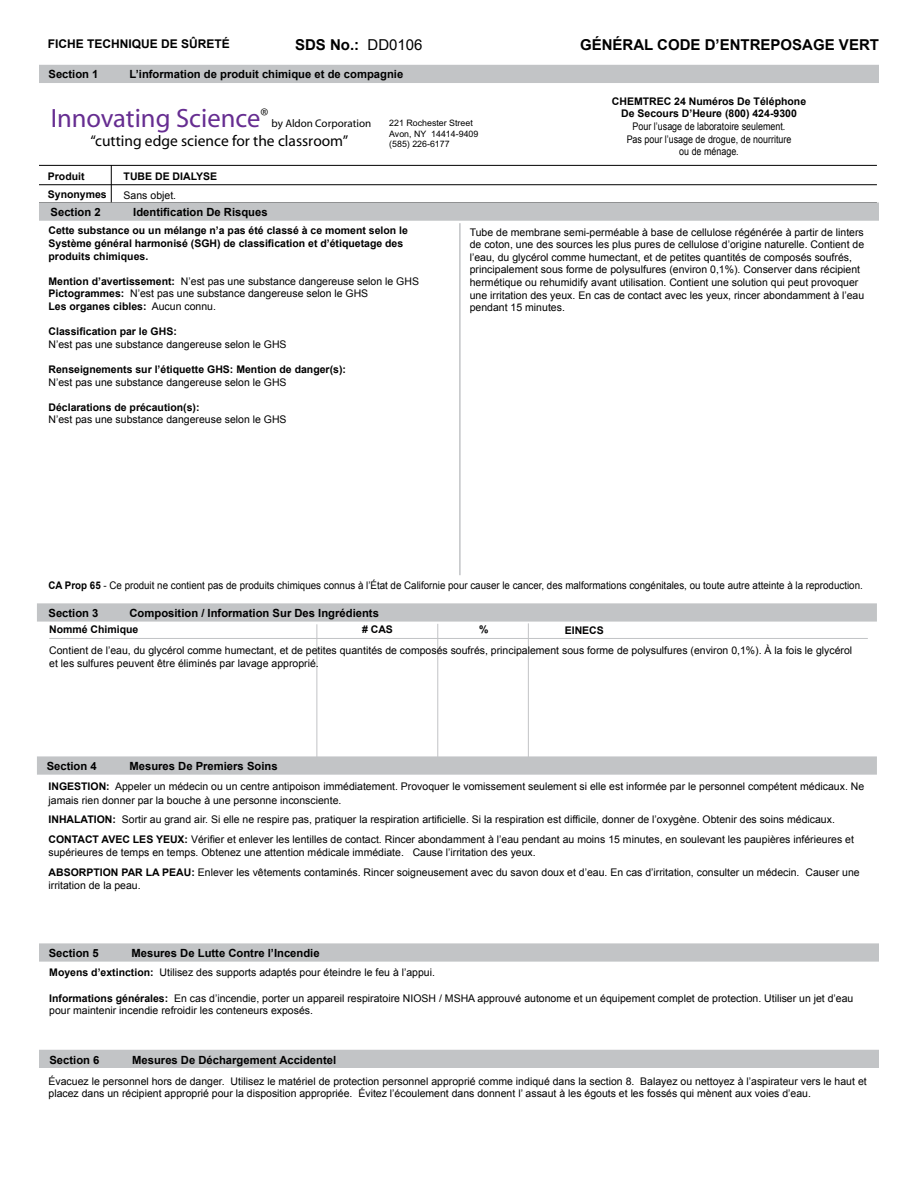
<style>
.page{position:relative;width:918px;height:1188px;background:#fff}
.page>*{position:absolute;margin:0;border:0;box-sizing:border-box;transform-origin:0 0}
.t1{font:26.55px "Myriad";color:#662d91}
.t2{font:15.45px "Myriad";color:#000}
.t3{font:700 15px "Arial";color:#000}
.t4{font:700 12px "Arial";color:#000}
.t5{font:700 11.25px "Arial";color:#000}
.t6{font:11.1px "Myriad";color:#000}
.t7{font:10.5px/12.6px "Arial";color:#000}
.t8{font:700 10.5px/12.6px "Arial";color:#000;text-align:center}
.t9{font:10.5px "Arial";color:#000;scale:.93 1}
.t10{font:10.5px/12.6px "Arial";color:#000;text-align:center;scale:.85 1}
.t11{font:8.85px/10.6px "Arial";color:#000}
.s1{font-weight:400}
.s2{font-weight:700}
</style>
<div class="page">
<hr style="left:111px;top:165px;width:1px;height:39px;background:#000">
<div style="left:39px;top:65px;width:840px;height:18px;background:#c2c4c6"></div>
<div style="left:37px;top:756px;width:840px;height:19px;background:#c2c4c6;border:2px solid #c2c4c6"></div>
<div style="left:39px;top:943px;width:840px;height:19px;background:#c2c4c6;border:2px solid #c2c4c6"></div>
<hr style="left:39px;top:184px;width:838px;height:1px;background:#000">
<div style="left:39px;top:1050px;width:840px;height:18px;background:#c2c4c6"></div>
<div style="left:37px;top:603px;width:840px;height:19px;background:#c2c4c6;border:2px solid #c2c4c6"></div>
<div style="left:39px;top:202px;width:840px;height:19px;background:#c2c4c6;border:2px solid #c2c4c6"></div>
<hr style="left:39px;top:165px;width:838px;height:1px;background:#000">
<hr style="left:437px;top:624px;width:1px;height:135px;background:#c2c4c6">
<hr style="left:49px;top:638px;width:819px;height:1px;background:#c2c4c6">
<hr style="left:316px;top:624px;width:1px;height:135px;background:#c2c4c6">
<hr style="left:528px;top:623px;width:1px;height:135px;background:#c2c4c6">
<hr style="left:459px;top:223px;width:2px;height:352px;background:#c2c4c6">
<p class="t4" style="left:48px;top:36px;width:184px">FICHE TECHNIQUE DE SÛRETÉ</p>
<p class="t5" style="left:49px;top:67px;width:52px">Section 1</p>
<p class="t5" style="left:130px;top:67px;width:275px">L’information de produit chimique et de compagnie</p>
<h3 class="t3" style="left:295px;top:35px;width:129px">SDS No.: <span class="s1">DD0106</span></h3>
<h1 class="t1" style="left:51px;top:105px;width:219px">Innovating Science<sup>®</sup></h1>
<p class="t6" style="left:272px;top:118px;width:101px">by Aldon Corporation</p>
<h2 class="t2" style="left:91px;top:133px;width:259px">“cutting edge science for the classroom”</h2>
<p class="t11" style="left:389px;top:118px;width:91px">221 Rochester Street<br>Avon, NY 14414-9409 (585) 226-6177</p>
<h3 class="t3" style="left:580px;top:35px;width:300px">GÉNÉRAL CODE D’ENTREPOSAGE VERT</h3>
<p class="t8" style="left:612px;top:95px;width:196px">CHEMTREC 24 Numéros De Téléphone<br>De Secours D’Heure (800) 424-9300</p>
<p class="t10" style="left:627px;top:120px;width:195px">Pour l’usage de laboratoire seulement.<br>Pas pour l’usage de drogue, de nourriture ou de ménage.</p>
<p class="t8" style="left:48px;top:170px;width:38px">Produit</p>
<p class="t8" style="left:124px;top:170px;width:95px">TUBE DE DIALYSE</p>
<p class="t7" style="left:124px;top:189px;width:54px">Sans objet.</p>
<p class="t8" style="left:49px;top:225px;width:361px;text-align:left">Cette substance ou un mélange n’a pas été classé à ce moment selon le<br>Système général harmonisé (SGH) de classification et d’étiquetage des produits chimiques.</p>
<p class="t7" style="left:49px;top:275px;width:372px"><span class="s2">Mention d’avertissement:</span> N’est pas une substance dangereuse selon le GHS<br><span class="s2">Pictogrammes:</span> N’est pas une substance dangereuse selon le GHS<br><span class="s2">Les organes cibles:</span> Aucun connu.</p>
<p class="t8" style="left:49px;top:326px;width:130px">Classification par le GHS:</p>
<p class="t7" style="left:49px;top:338px;width:240px">N’est pas une substance dangereuse selon le GHS</p>
<p class="t8" style="left:49px;top:363px;width:299px">Renseignements sur l’étiquette GHS: Mention de danger(s):</p>
<p class="t7" style="left:49px;top:376px;width:240px">N’est pas une substance dangereuse selon le GHS</p>
<p class="t8" style="left:49px;top:401px;width:153px">Déclarations de précaution(s):</p>
<p class="t7" style="left:49px;top:414px;width:240px">N’est pas une substance dangereuse selon le GHS</p>
<p class="t8" style="left:48px;top:188px;width:60px">Synonymes</p>
<p class="t5" style="left:51px;top:204px;width:52px">Section 2</p>
<p class="t5" style="left:133px;top:204px;width:136px">Identification De Risques</p>
<p class="t7" style="left:470px;top:226px;width:396px">Tube de membrane semi-perméable à base de cellulose régénérée à partir de linters de coton, une des sources les plus pures de cellulose d’origine naturelle. Contient de l’eau, du glycérol comme humectant, et de petites quantités de composés soufrés, principalement sous forme de polysulfures (environ 0,1%). Conserver dans récipient hermétique ou rehumidify avant utilisation. Contient une solution qui peut provoquer une irritation des yeux. En cas de contact avec les yeux, rincer abondamment à l’eau pendant 15 minutes.</p>
<p class="t9" style="left:49px;top:579px;width:877px"><span class="s2">CA Prop 65</span> - Ce produit ne contient pas de produits chimiques connus à l’État de Californie pour causer le cancer, des malformations congénitales, ou toute autre atteinte à la reproduction.</p>
<p class="t5" style="left:49px;top:605px;width:52px">Section 3</p>
<p class="t5" style="left:130px;top:605px;width:251px">Composition / Information Sur Des Ingrédients</p>
<p class="t8" style="left:49px;top:623px;width:91px">Nommé Chimique</p>
<p class="t8" style="left:362px;top:623px;width:32px"># CAS</p>
<p class="t8" style="left:479px;top:623px;width:11px">%</p>
<p class="t8" style="left:565px;top:624px;width:41px">EINECS</p>
<p class="t7" style="left:49px;top:644px;width:805px">Contient de l’eau, du glycérol comme humectant, et de petites quantités de composés soufrés, principalement sous forme de polysulfures (environ 0,1%). À la fois le glycérol et les sulfures peuvent être éliminés par lavage approprié.</p>
<p class="t5" style="left:47px;top:759px;width:52px">Section 4</p>
<p class="t5" style="left:129px;top:759px;width:150px">Mesures De Premiers Soins</p>
<p class="t7" style="left:49px;top:780px;width:817px;line-height:13.5px"><span class="s2">INGESTION:</span> Appeler un médecin ou un centre antipoison immédiatement. Provoquer le vomissement seulement si elle est informée par le personnel compétent médicaux. Ne jamais rien donner par la bouche à une personne inconsciente.</p>
<p class="t7" style="left:49px;top:810px;width:807px;line-height:19.5px"><span class="s2">INHALATION:</span> Sortir au grand air. Si elle ne respire pas, pratiquer la respiration artificielle. Si la respiration est difficile, donner de l’oxygène. Obtenir des soins médicaux.<br><span class="s2">CONTACT AVEC LES YEUX:</span> Vérifier et enlever les lentilles de contact. Rincer abondamment à l’eau pendant au moins 15 minutes, en soulevant les paupières inférieures et</p>
<p class="t7" style="left:49px;top:843px;width:813px;line-height:19.5px">supérieures de temps en temps. Obtenez une attention médicale immédiate. Cause l’irritation des yeux.<br><span class="s2">ABSORPTION PAR LA PEAU:</span> Enlever les vêtements contaminés. Rincer soigneusement avec du savon doux et d’eau. En cas d’irritation, consulter un médecin. Causer une</p>
<p class="t7" style="left:49px;top:879px;width:94px">irritation de la peau.</p>
<p class="t5" style="left:49px;top:946px;width:52px">Section 5</p>
<p class="t5" style="left:132px;top:946px;width:190px">Mesures De Lutte Contre l’Incendie</p>
<p class="t7" style="left:49px;top:967px;width:387px"><span class="s2">Moyens d’extinction:</span> Utilisez des supports adaptés pour éteindre le feu à l’appui.</p>
<p class="t7" style="left:49px;top:992px;width:806px"><span class="s2">Informations générales:</span> En cas d’incendie, porter un appareil respiratoire NIOSH / MSHA approuvé autonome et un équipement complet de protection. Utiliser un jet d’eau pour maintenir incendie refroidir les conteneurs exposés.</p>
<p class="t5" style="left:49px;top:1052px;width:52px">Section 6</p>
<p class="t5" style="left:132px;top:1052px;width:206px">Mesures De Déchargement Accidentel</p>
<p class="t7" style="left:49px;top:1076px;width:820px;line-height:12px">Évacuez le personnel hors de danger. Utilisez le matériel de protection personnel approprié comme indiqué dans la section 8. Balayez ou nettoyez à l’aspirateur vers le haut et placez dans un récipient approprié pour la disposition appropriée. Évitez l’écoulement dans donnent l’ assaut à les égouts et les fossés qui mènent aux voies d’eau.</p>
</div>
